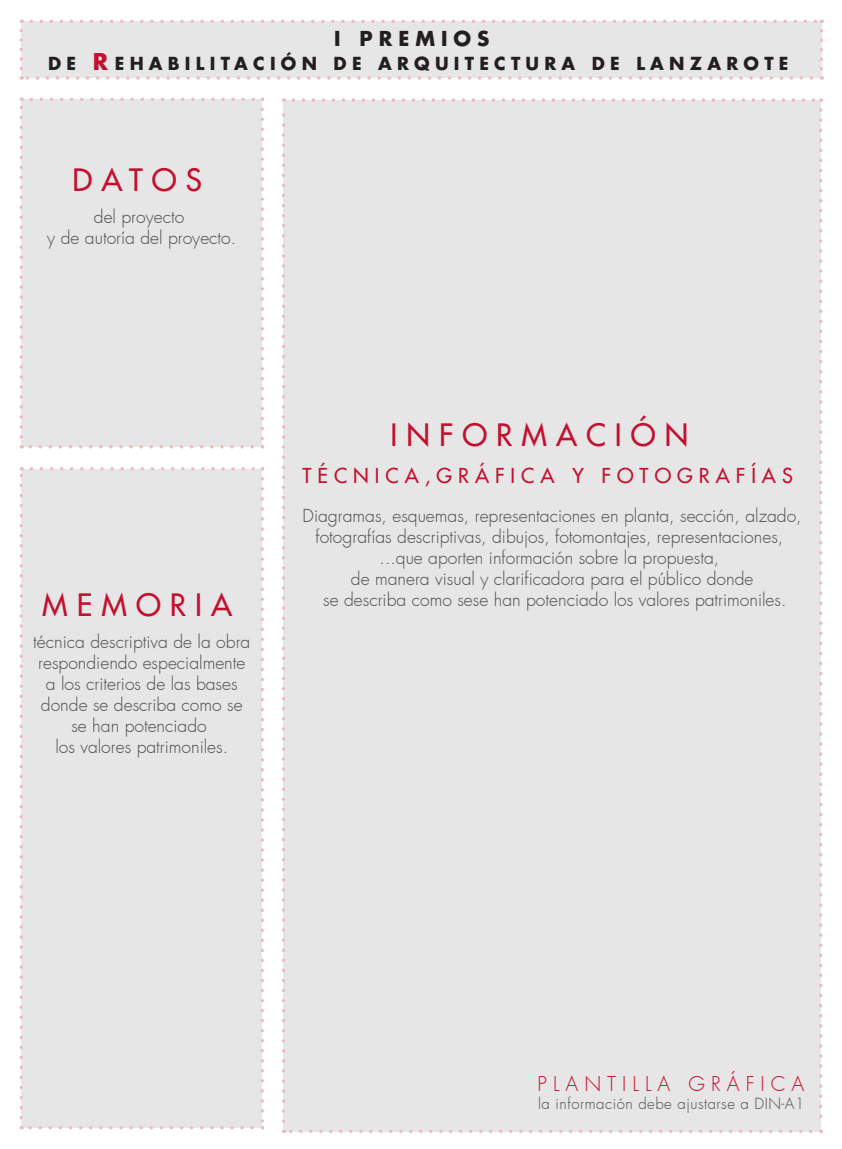
<style>
.page{position:relative;width:842px;height:1149px;background:#fff}
.page>*{position:absolute;margin:0;border:0;box-sizing:border-box;transform-origin:0 0}
.t1{font:30px "Futura LT";letter-spacing:.3em;color:#c3102f}
.t2{font:20px "Futura LT";letter-spacing:.3em;color:#c3102f}
.t3{font:300 20px "Futura";letter-spacing:.3em;color:#c3102f}
.t4{font:700 20px "Futura LT";letter-spacing:.3em;color:#231f20}
.t5{font:300 17.5px/21px "Futura";color:#484c4d;text-align:center}
.t6{font:700 17.5px "Futura LT";letter-spacing:.3em;color:#231f20}
.t7{font:300 15px "Futura";letter-spacing:.03em;color:#484c4d}
.s1{font-size:22.5px;color:#c3102f}
</style>
<div class="page">
<div style="left:283px;top:100px;width:538px;height:1030px;background:#e7e6e7"></div>
<svg style="left:283px;top:1129px;width:528px;height:3px"></svg>
<svg style="left:282px;top:98px;width:3px;height:1022px"></svg>
<svg style="left:293px;top:98px;width:529px;height:4px"></svg>
<svg style="left:819px;top:110px;width:3px;height:1022px"></svg>
<div style="left:21px;top:99px;width:241px;height:347px;background:#e7e6e7"></div>
<svg style="left:21px;top:445px;width:231px;height:3px"></svg>
<svg style="left:20px;top:97px;width:3px;height:340px"></svg>
<svg style="left:31px;top:97px;width:232px;height:4px"></svg>
<svg style="left:260px;top:109px;width:4px;height:339px"></svg>
<div style="left:21px;top:21px;width:800px;height:57px;background:#e7e6e7"></div>
<svg style="left:21px;top:76px;width:790px;height:4px"></svg>
<svg style="left:20px;top:20px;width:3px;height:49px"></svg>
<svg style="left:31px;top:20px;width:791px;height:3px"></svg>
<svg style="left:820px;top:31px;width:3px;height:49px"></svg>
<div style="left:21px;top:468px;width:241px;height:659px;background:#e7e6e7"></div>
<svg style="left:21px;top:1126px;width:231px;height:3px"></svg>
<svg style="left:20px;top:467px;width:3px;height:650px"></svg>
<svg style="left:31px;top:467px;width:232px;height:3px"></svg>
<svg style="left:260px;top:478px;width:4px;height:651px"></svg>
<p class="t4" style="left:334px;top:25px;width:157px">I PREMIOS</p>
<p class="t6" style="left:48px;top:52px;width:742px">DE <span class="s1">R</span>EHABILITACIÓN DE ARQUITECTURA DE LANZAROTE</p>
<h1 class="t1" style="left:73px;top:160px;width:131px">DATOS</h1>
<p class="t5" style="left:47px;top:206px;width:190px">del proyecto<br>y de autoría del proyecto.</p>
<h1 class="t1" style="left:42px;top:585px;width:191px">MEMORIA</h1>
<p class="t5" style="left:33px;top:630px;width:219px">técnica descriptiva de la obra respondiendo especialmente a los criterios de las bases donde se describa como se se han potenciado<br>los valores patrimoniles.</p>
<h1 class="t1" style="left:391px;top:415px;width:299px">INFORMACIÓN</h1>
<p class="t2" style="left:302px;top:462px;width:492px">TÉCNICA,GRÁFICA Y FOTOGRAFÍAS</p>
<p class="t5" style="left:303px;top:505px;width:501px">Diagramas, esquemas, representaciones en planta, sección, alzado, fotografías descriptivas, dibujos, fotomontajes, representaciones, ...que aporten información sobre la propuesta,<br>de manera visual y clarificadora para el público donde<br>se describa como sese han potenciado los valores patrimoniles.</p>
<p class="t3" style="left:538px;top:1070px;width:268px">PLANTILLA GRÁFICA</p>
<p class="t7" style="left:538px;top:1093px;width:268px">la información debe ajustarse a DIN-A1</p>
</div>
